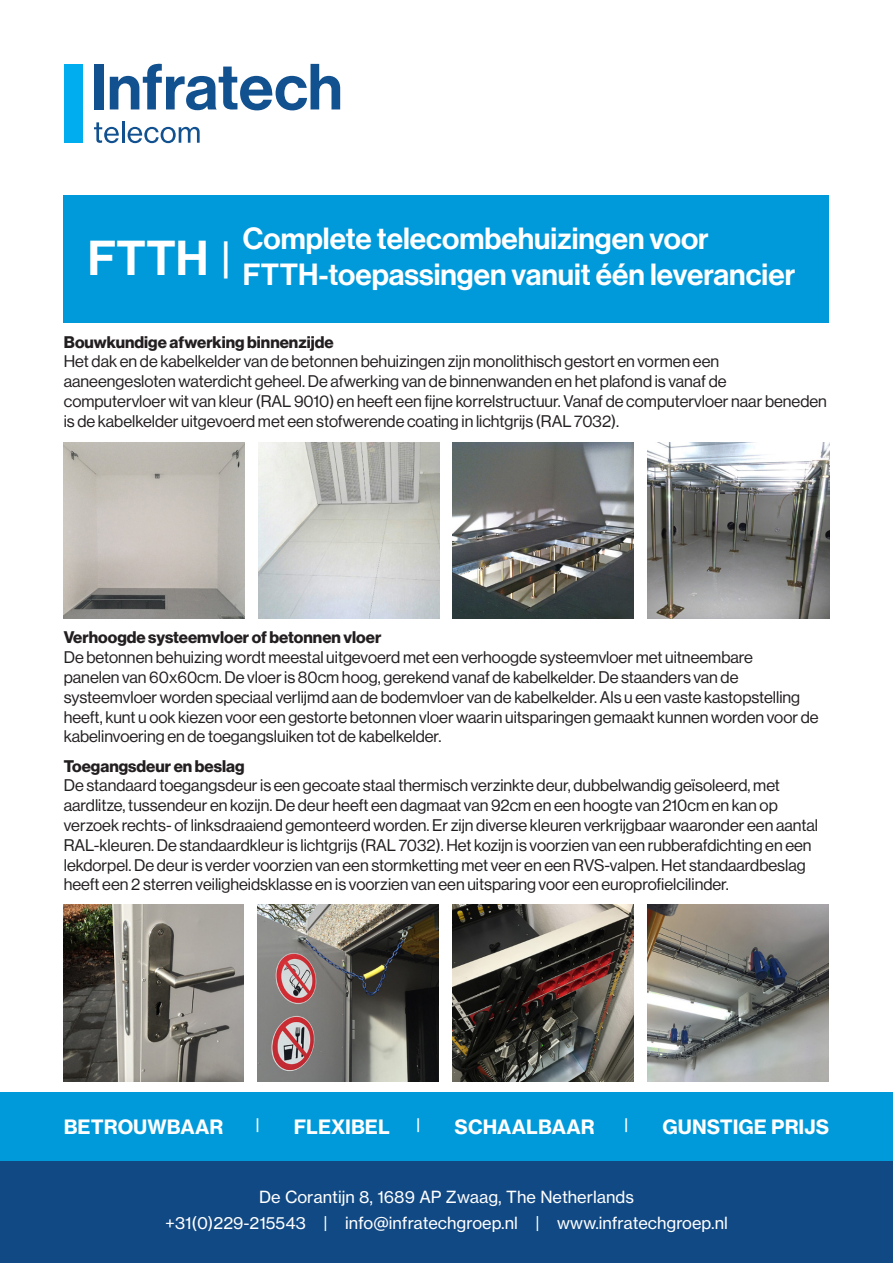
<style>
.page{position:relative;width:893px;height:1263px;background:#fff}
.page>*{position:absolute;margin:0;border:0;box-sizing:border-box;transform-origin:0 0}
.t1{font:48px "N Haas Grotesk DS Pro 65 Md";color:#fff}
.t2{font:42px "N Haas Grotesk DS Pro 65 Md";color:#fff}
.t3{font:30px/36px "N Haas Grotesk DS Pro 65 Md";color:#fff}
.t4{font:19.5px "N Haas Grotesk TX Pro 75 Bd";color:#fff}
.t5{font:16.5px/19.8px "N Haas Grotesk DS Pro 55 Rg";color:#231f20}
.t6{font:16.5px "N Haas Grotesk TX Pro 55 Rg";color:#fff}
.t7{font:16.5px "N Haas Grotesk DS Pro 75 Bd";color:#231f20}
.t8{font:15px "N Haas Grotesk TX Pro 75 Bd";color:#fff}
</style>
<div class="page">
<div style="left:0;top:1161px;width:893px;height:102px;background:#114984"></div>
<div style="left:0;top:1093px;width:893px;height:68px;background:#009ada"></div>
<svg style="left:94px;top:122px;width:25px;height:21px"></svg>
<hr style="left:122px;top:121px;width:3px;height:22px;background:#115190">
<svg style="left:128px;top:127px;width:72px;height:16px"></svg>
<div style="left:94px;top:64px;width:9px;height:45px;background:#115190"></div>
<svg style="left:110px;top:64px;width:230px;height:46px"></svg>
<div style="left:64px;top:64px;width:19px;height:79px;background:#00aeef"></div>
<img style="left:64px;top:442px;width:180px;height:177px">
<img style="left:648px;top:443px;width:181px;height:176px">
<img style="left:258px;top:442px;width:181px;height:177px">
<img style="left:453px;top:442px;width:181px;height:177px">
<img style="left:64px;top:905px;width:180px;height:176px">
<img style="left:258px;top:905px;width:180px;height:176px">
<img style="left:452px;top:905px;width:182px;height:176px">
<img style="left:647px;top:905px;width:182px;height:176px">
<div style="left:64px;top:196px;width:765px;height:127px;background:#009ada"></div>
<p class="t1" style="left:88px;top:230px;width:122px">FTTH</p>
<p class="t2" style="left:222px;top:234px;width:10px">|</p>
<p class="t3" style="left:243px;top:220px;width:554px">Complete telecombehuizingen voor<br>FTTH-toepassingen vanuit één leverancier</p>
<p class="t7" style="left:64px;top:332px;width:271px">Bouwkundige afwerking binnenzijde</p>
<p class="t5" style="left:64px;top:352px;width:765px">Het dak en de kabelkelder van de betonnen behuizingen zijn monolithisch gestort en vormen een aaneengesloten waterdicht geheel. De afwerking van de binnenwanden en het plafond is vanaf de computervloer wit van kleur (RAL 9010) en heeft een fijne korrelstructuur. Vanaf de computervloer naar beneden is de kabelkelder uitgevoerd met een stofwerende coating in lichtgrijs (RAL 7032).</p>
<p class="t7" style="left:64px;top:628px;width:319px">Verhoogde systeemvloer of betonnen vloer</p>
<p class="t5" style="left:64px;top:647px;width:756px">De betonnen behuizing wordt meestal uitgevoerd met een verhoogde systeemvloer met uitneembare<br>panelen van 60x60cm. De vloer is 80cm hoog, gerekend vanaf de kabelkelder. De staanders van de systeemvloer worden speciaal verlijmd aan de bodemvloer van de kabelkelder. Als u een vaste kastopstelling heeft, kunt u ook kiezen voor een gestorte betonnen vloer waarin uitsparingen gemaakt kunnen worden voor de kabelinvoering en de toegangsluiken tot de kabelkelder.</p>
<p class="t7" style="left:64px;top:756px;width:182px">Toegangsdeur en beslag</p>
<p class="t5" style="left:64px;top:776px;width:756px">De standaard toegangsdeur is een gecoate staal thermisch verzinkte deur, dubbelwandig geïsoleerd, met aardlitze, tussendeur en kozijn. De deur heeft een dagmaat van 92cm en een hoogte van 210cm en kan op verzoek rechts- of linksdraaiend gemonteerd worden. Er zijn diverse kleuren verkrijgbaar waaronder een aantal RAL-kleuren. De standaardkleur is lichtgrijs (RAL 7032). Het kozijn is voorzien van een rubberafdichting en een lekdorpel. De deur is verder voorzien van een stormketting met veer en een RVS-valpen. Het standaardbeslag heeft een 2 sterren veiligheidsklasse en is voorzien van een uitsparing voor een europrofielcilinder.</p>
<p class="t4" style="left:64px;top:1114px;width:161px">BETROUWBAAR</p>
<p class="t8" style="left:256px;top:1115px;width:5px">|</p>
<p class="t4" style="left:294px;top:1114px;width:98px">FLEXIBEL</p>
<p class="t8" style="left:417px;top:1115px;width:5px">|</p>
<p class="t4" style="left:455px;top:1114px;width:141px">SCHAALBAAR</p>
<p class="t8" style="left:625px;top:1115px;width:5px">|</p>
<p class="t4" style="left:663px;top:1114px;width:168px">GUNSTIGE PRIJS</p>
<p class="t6" style="left:259px;top:1187px;width:376px">De Corantijn 8, 1689 AP Zwaag, The Netherlands</p>
<p class="t6" style="left:165px;top:1213px;width:564px">+31(0)229-215543 | info@infratechgroep.nl | www.infratechgroep.nl</p>
</div>
